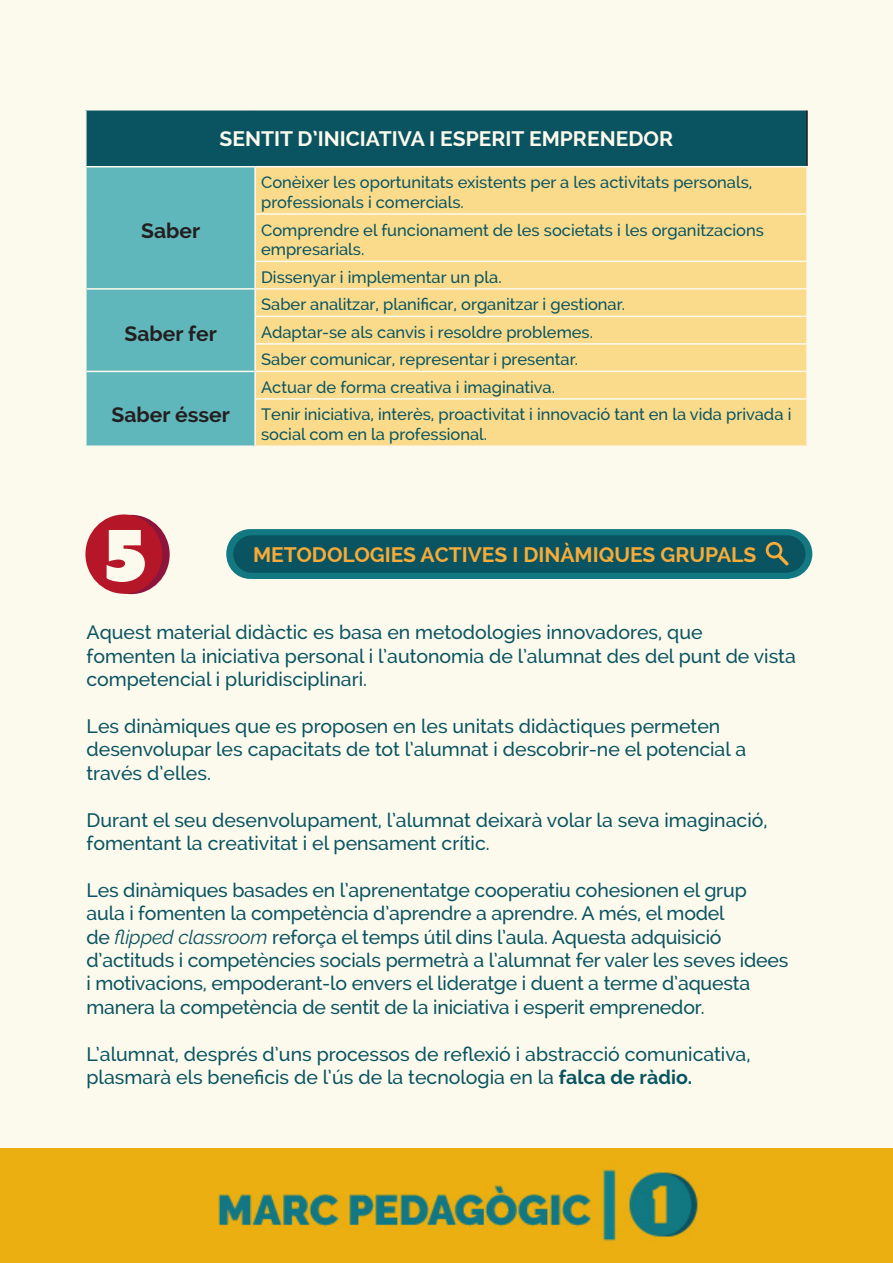
<style>
.page{position:relative;width:893px;height:1263px;background:#fff}
.page>*{position:absolute;margin:0;border:0;box-sizing:border-box;transform-origin:0 0}
.t1{font:75px "Tondu Beta";color:#fcfaed}
.t2{font:700 21px "Raleway";color:#f7ab38}
.t3{font:700 21px "Raleway";color:#fcfaed}
.t4{font:700 21px "Raleway";color:#231f20}
.t5{font:500 19.5px/23.4px "Raleway";color:#0a5461}
.t6{font:500 16.5px/19.8px "Raleway";color:#0a5461}
.s1{font-weight:400;font-style:italic}
.s2{font-weight:700}
</style>
<div class="page">
<div style="left:0;top:0;width:893px;height:1170px;background:#fcfaed"></div>
<img style="left:0;top:1148px;width:893px;height:115px">
<div style="left:86px;top:110px;width:721px;height:57px;background:#0a5461"></div>
<div style="left:87px;top:167px;width:167px;height:278px;background:#60b7bb"></div>
<div style="left:256px;top:167px;width:550px;height:278px;background:#f9db8b"></div>
<hr style="left:256px;top:213px;width:552px;height:2px;background:#fcfaed">
<hr style="left:256px;top:261px;width:552px;height:1px;background:#fcfaed">
<hr style="left:255px;top:288px;width:553px;height:2px;background:#fcfaed">
<hr style="left:256px;top:316px;width:552px;height:1px;background:#fcfaed">
<hr style="left:256px;top:398px;width:552px;height:2px;background:#fcfaed">
<hr style="left:85px;top:111px;width:2px;height:55px;background:#fcfaed">
<hr style="left:85px;top:109px;width:170px;height:2px;background:#fcfaed">
<hr style="left:255px;top:109px;width:553px;height:2px;background:#fcfaed">
<hr style="left:806px;top:111px;width:2px;height:55px;background:#231f20">
<hr style="left:85px;top:166px;width:170px;height:1px;background:#fcfaed">
<hr style="left:255px;top:166px;width:553px;height:1px;background:#fcfaed">
<hr style="left:87px;top:288px;width:168px;height:2px;background:#fcfaed">
<hr style="left:87px;top:371px;width:168px;height:1px;background:#fcfaed">
<hr style="left:256px;top:343px;width:552px;height:2px;background:#fcfaed">
<hr style="left:255px;top:371px;width:553px;height:1px;background:#fcfaed">
<svg style="left:226px;top:529px;width:586px;height:50px;background:#12616c"></svg>
<div style="left:93px;top:515px;width:77px;height:79px;background:#8f143b;border-radius:50%"></div>
<div style="left:85px;top:514px;width:77px;height:80px;background:#b51729;border-radius:50%"></div>
<h4 class="t4" style="left:141px;top:218px;width:61px">Saber</h4>
<h3 class="t3" style="left:220px;top:127px;width:455px">SENTIT D’INICIATIVA I ESPERIT EMPRENEDOR</h3>
<p class="t6" style="left:261px;top:172px;width:493px">Conèixer les oportunitats existents per a les activitats personals, professionals i comercials.</p>
<p class="t6" style="left:261px;top:220px;width:504px">Comprendre el funcionament de les societats i les organitzacions empresarials.</p>
<p class="t6" style="left:261px;top:267px;width:242px">Dissenyar i implementar un pla.</p>
<h3 class="t4" style="left:124px;top:321px;width:94px">Saber fer</h3>
<h4 class="t4" style="left:112px;top:403px;width:120px">Saber ésser</h4>
<p class="t6" style="left:261px;top:295px;width:366px">Saber analitzar, planificar, organitzar i gestionar.</p>
<p class="t6" style="left:261px;top:322px;width:333px">Adaptar-se als canvis i resoldre problemes.</p>
<p class="t6" style="left:261px;top:350px;width:319px">Saber comunicar, representar i presentar.</p>
<p class="t6" style="left:261px;top:377px;width:295px">Actuar de forma creativa i imaginativa.</p>
<p class="t6" style="left:261px;top:405px;width:532px">Tenir iniciativa, interès, proactivitat i innovació tant en la vida privada i social com en la professional.</p>
<h2 class="t1" style="left:105px;top:510px;width:43px">5</h2>
<h2 class="t2" style="left:253px;top:543px;width:505px">METODOLOGIES ACTIVES I DINÀMIQUES GRUPALS</h2>
<p class="t5" style="left:87px;top:621px;width:711px">Aquest material didàctic es basa en metodologies innovadores, que fomenten la iniciativa personal i l’autonomia de l’alumnat des del punt de vista competencial i pluridisciplinari.</p>
<p class="t5" style="left:87px;top:714px;width:661px">Les dinàmiques que es proposen en les unitats didàctiques permeten desenvolupar les capacitats de tot l’alumnat i descobrir-ne el potencial a través d’elles.</p>
<p class="t5" style="left:87px;top:808px;width:683px">Durant el seu desenvolupament, l’alumnat deixarà volar la seva imaginació, fomentant la creativitat i el pensament crític.</p>
<p class="t5" style="left:87px;top:878px;width:703px">Les dinàmiques basades en l’aprenentatge cooperatiu cohesionen el grup aula i fomenten la competència d’aprendre a aprendre. A més, el model<br>de <span class="s1">flipped classroom</span> reforça el temps útil dins l’aula. Aquesta adquisició d’actituds i competències socials permetrà a l’alumnat fer valer les seves idees i motivacions, empoderant-lo envers el lideratge i duent a terme d’aquesta manera la competència de sentit de la iniciativa i esperit emprenedor.</p>
<p class="t5" style="left:87px;top:1042px;width:665px">L’alumnat, després d’uns processos de reflexió i abstracció comunicativa, plasmarà els beneficis de l’ús de la tecnologia en la <span class="s2">falca de ràdio.</span></p>
</div>
